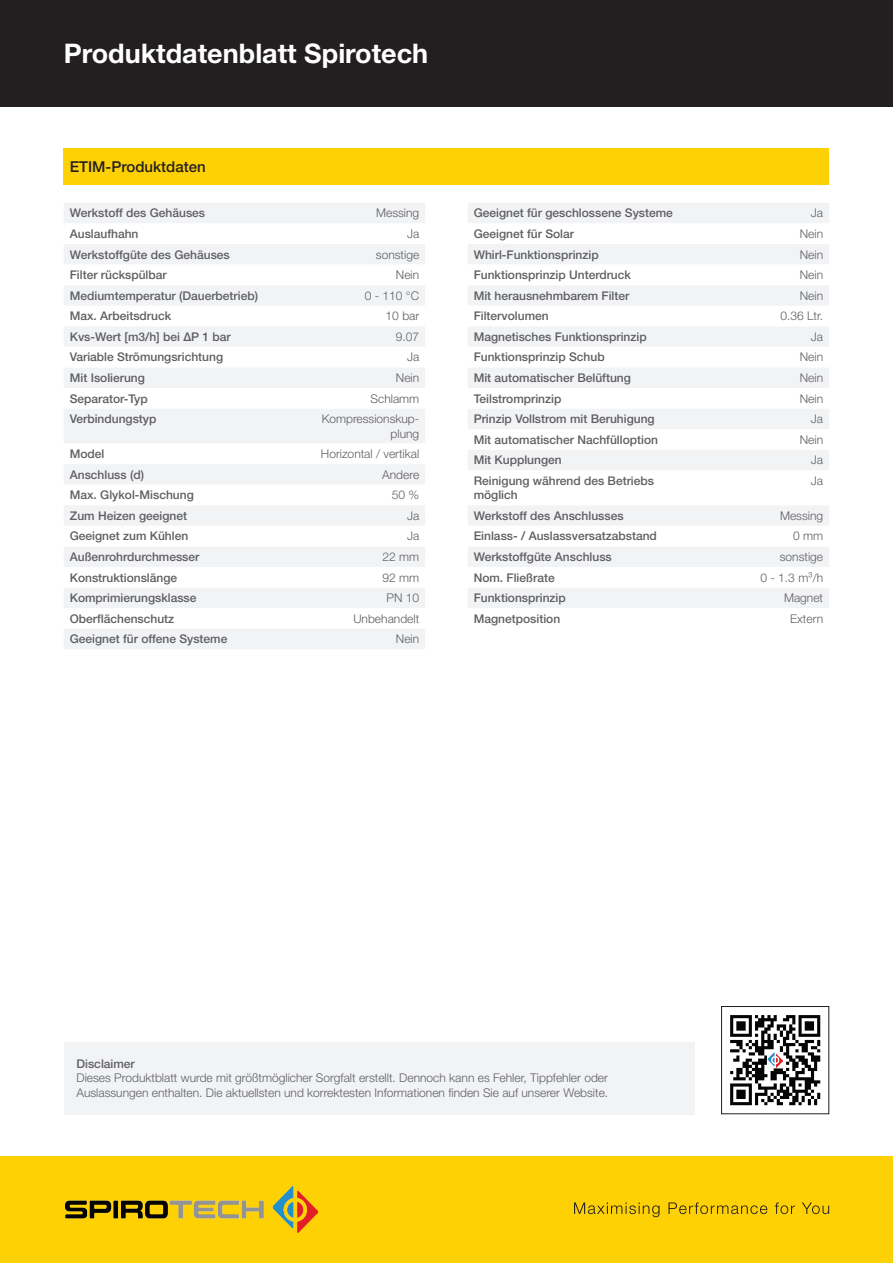
<style>
.page{position:relative;width:893px;height:1263px;background:#fff}
.page>*{position:absolute;margin:0;border:0;box-sizing:border-box;transform-origin:0 0}
.t1{font:700 27px "Helvetica Neue LT Pro";color:#fff}
.t2{font:500 15px "Helvetica Neue LT Pro";color:#231f20}
.t3{font:500 12px/14.4px "Helvetica Neue LT Pro";color:#5f5f62}
.t4{font:300 12px/14.4px "Helvetica Neue LT Pro";color:#5f5f62}
</style>
<div class="page">
<div style="left:0;top:1157px;width:893px;height:106px;background:#fed105"></div>
<svg style="left:574px;top:1202px;width:255px;height:15px"></svg>
<img style="left:65px;top:1187px;width:252px;height:46px">
<div style="left:0;top:0;width:893px;height:106px;background:#231f20"></div>
<div style="left:721px;top:1006px;width:108px;height:108px;background:#fff;border:1px solid #231f20"></div>
<svg style="left:730px;top:1015px;width:90px;height:90px"></svg>
<div style="left:767px;top:1052px;width:16px;height:16px;border:1px solid #fff"></div>
<img style="left:767px;top:1053px;width:16px;height:15px">
<div style="left:64px;top:1042px;width:630px;height:72px;background:#f2f3f4"></div>
<div style="left:64px;top:203px;width:361px;height:446px;background:#f2f3f4"></div>
<svg style="left:64px;top:223px;width:361px;height:406px"></svg>
<div style="left:468px;top:203px;width:361px;height:20px;background:#f2f3f4"></div>
<svg style="left:468px;top:244px;width:361px;height:364px"></svg>
<div style="left:64px;top:149px;width:765px;height:36px;background:#fed105"></div>
<h1 class="t1" style="left:64px;top:36px;width:366px">Produktdatenblatt Spirotech</h1>
<p class="t2" style="left:70px;top:158px;width:137px">ETIM-Produktdaten</p>
<p class="t3" style="left:70px;top:206px;width:137px">Werkstoff des Gehäuses</p>
<p class="t4" style="left:376px;top:206px;width:45px">Messing</p>
<p class="t3" style="left:70px;top:226px;width:70px">Auslaufhahn</p>
<p class="t4" style="left:407px;top:226px;width:14px">Ja</p>
<p class="t3" style="left:70px;top:247px;width:162px">Werkstoffgüte des Gehäuses</p>
<p class="t4" style="left:376px;top:247px;width:45px">sonstige</p>
<p class="t3" style="left:70px;top:267px;width:98px">Filter rückspülbar</p>
<p class="t4" style="left:396px;top:267px;width:25px">Nein</p>
<p class="t3" style="left:70px;top:288px;width:190px">Mediumtemperatur (Dauerbetrieb)</p>
<p class="t4" style="left:365px;top:288px;width:56px">0 - 110 °C</p>
<p class="t3" style="left:70px;top:309px;width:103px">Max. Arbeitsdruck</p>
<p class="t4" style="left:386px;top:309px;width:35px">10 bar</p>
<p class="t3" style="left:70px;top:329px;width:163px">Kvs-Wert [m3/h] bei ΔP 1 bar</p>
<p class="t4" style="left:396px;top:329px;width:25px">9.07</p>
<p class="t3" style="left:70px;top:350px;width:155px">Variable Strömungsrichtung</p>
<p class="t4" style="left:407px;top:350px;width:14px">Ja</p>
<p class="t3" style="left:70px;top:370px;width:77px">Mit Isolierung</p>
<p class="t4" style="left:396px;top:370px;width:25px">Nein</p>
<p class="t3" style="left:70px;top:391px;width:80px">Separator-Typ</p>
<p class="t4" style="left:371px;top:391px;width:50px">Schlamm</p>
<p class="t3" style="left:70px;top:411px;width:88px">Verbindungstyp</p>
<p class="t4" style="left:322px;top:411px;width:99px;text-align:right">Kompressionskup&shy;plung</p>
<p class="t3" style="left:70px;top:446px;width:36px">Model</p>
<p class="t4" style="left:321px;top:446px;width:100px">Horizontal / vertikal</p>
<p class="t3" style="left:70px;top:467px;width:76px">Anschluss (d)</p>
<p class="t4" style="left:382px;top:467px;width:38px">Andere</p>
<p class="t3" style="left:70px;top:488px;width:126px">Max. Glykol-Mischung</p>
<p class="t4" style="left:392px;top:487px;width:29px">50 %</p>
<p class="t3" style="left:70px;top:508px;width:119px">Zum Heizen geeignet</p>
<p class="t4" style="left:407px;top:508px;width:14px">Ja</p>
<p class="t3" style="left:70px;top:529px;width:120px">Geeignet zum Kühlen</p>
<p class="t4" style="left:407px;top:529px;width:14px">Ja</p>
<p class="t3" style="left:70px;top:549px;width:131px">Außenrohrdurchmesser</p>
<p class="t4" style="left:383px;top:549px;width:38px">22 mm</p>
<p class="t3" style="left:70px;top:570px;width:109px">Konstruktionslänge</p>
<p class="t4" style="left:383px;top:570px;width:38px">92 mm</p>
<p class="t3" style="left:70px;top:590px;width:128px">Komprimierungsklasse</p>
<p class="t4" style="left:387px;top:590px;width:34px">PN 10</p>
<p class="t3" style="left:70px;top:611px;width:106px">Oberflächenschutz</p>
<p class="t4" style="left:353px;top:611px;width:67px">Unbehandelt</p>
<p class="t3" style="left:70px;top:632px;width:159px">Geeignet für offene Systeme</p>
<p class="t4" style="left:396px;top:631px;width:25px">Nein</p>
<p class="t3" style="left:474px;top:206px;width:201px">Geeignet für geschlossene Systeme</p>
<p class="t4" style="left:811px;top:206px;width:14px">Ja</p>
<p class="t3" style="left:474px;top:226px;width:102px">Geeignet für Solar</p>
<p class="t4" style="left:800px;top:226px;width:25px">Nein</p>
<p class="t3" style="left:474px;top:247px;width:126px">Whirl-Funktionsprinzip</p>
<p class="t4" style="left:800px;top:247px;width:25px">Nein</p>
<p class="t3" style="left:474px;top:267px;width:159px">Funktionsprinzip Unterdruck</p>
<p class="t4" style="left:800px;top:267px;width:25px">Nein</p>
<p class="t3" style="left:474px;top:288px;width:157px">Mit herausnehmbarem Filter</p>
<p class="t4" style="left:800px;top:288px;width:25px">Nein</p>
<p class="t3" style="left:474px;top:309px;width:76px">Filtervolumen</p>
<p class="t4" style="left:780px;top:309px;width:44px">0.36 Ltr.</p>
<p class="t3" style="left:474px;top:329px;width:174px">Magnetisches Funktionsprinzip</p>
<p class="t4" style="left:811px;top:329px;width:14px">Ja</p>
<p class="t3" style="left:474px;top:350px;width:132px">Funktionsprinzip Schub</p>
<p class="t4" style="left:800px;top:350px;width:25px">Nein</p>
<p class="t3" style="left:474px;top:370px;width:159px">Mit automatischer Belüftung</p>
<p class="t4" style="left:800px;top:370px;width:25px">Nein</p>
<p class="t3" style="left:474px;top:391px;width:89px">Teilstromprinzip</p>
<p class="t4" style="left:800px;top:391px;width:25px">Nein</p>
<p class="t3" style="left:474px;top:411px;width:182px">Prinzip Vollstrom mit Beruhigung</p>
<p class="t4" style="left:811px;top:411px;width:14px">Ja</p>
<p class="t3" style="left:474px;top:432px;width:186px">Mit automatischer Nachfülloption</p>
<p class="t4" style="left:800px;top:432px;width:25px">Nein</p>
<p class="t3" style="left:474px;top:453px;width:90px">Mit Kupplungen</p>
<p class="t4" style="left:811px;top:452px;width:14px">Ja</p>
<p class="t3" style="left:474px;top:473px;width:182px">Reinigung während des Betriebs möglich</p>
<p class="t4" style="left:811px;top:473px;width:14px">Ja</p>
<p class="t3" style="left:474px;top:508px;width:151px">Werkstoff des Anschlusses</p>
<p class="t4" style="left:780px;top:508px;width:45px">Messing</p>
<p class="t3" style="left:474px;top:529px;width:185px">Einlass- / Auslassversatzabstand</p>
<p class="t4" style="left:793px;top:529px;width:31px">0 mm</p>
<p class="t3" style="left:474px;top:549px;width:140px">Werkstoffgüte Anschluss</p>
<p class="t4" style="left:780px;top:549px;width:45px">sonstige</p>
<p class="t3" style="left:474px;top:570px;width:82px">Nom. Fließrate</p>
<p class="t4" style="left:760px;top:570px;width:64px">0 - 1.3 m³/h</p>
<p class="t3" style="left:474px;top:590px;width:94px">Funktionsprinzip</p>
<p class="t4" style="left:784px;top:590px;width:41px">Magnet</p>
<p class="t3" style="left:474px;top:611px;width:88px">Magnetposition</p>
<p class="t4" style="left:790px;top:611px;width:35px">Extern</p>
<p class="t3" style="left:77px;top:1056px;width:60px">Disclaimer</p>
<p class="t4" style="left:77px;top:1071px;width:533px">Dieses Produktblatt wurde mit größtmöglicher Sorgfalt erstellt. Dennoch kann es Fehler, Tippfehler oder<br>Auslassungen enthalten. Die aktuellsten und korrektesten Informationen finden Sie auf unserer Website.</p>
</div>
